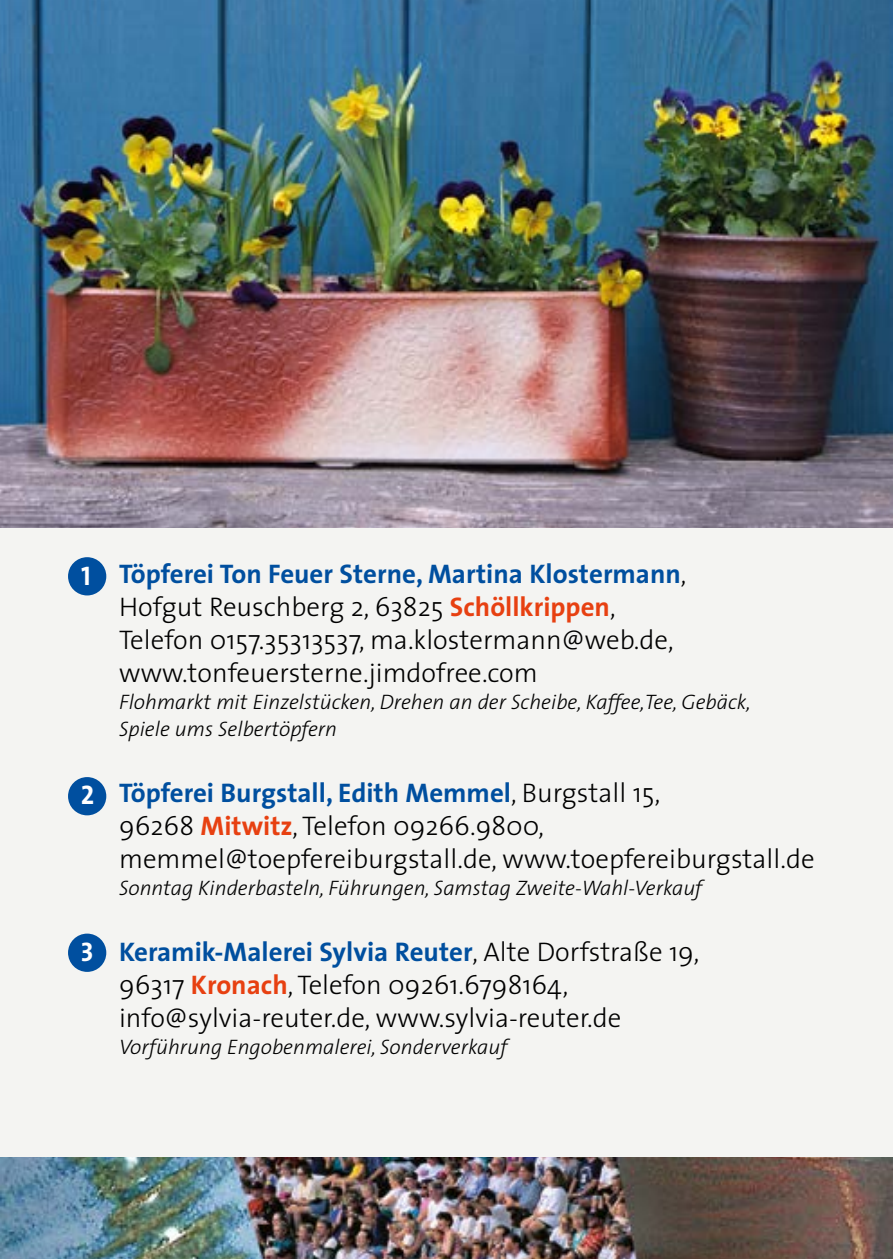
<style>
.page{position:relative;width:893px;height:1259px;background:#fff}
.page>*{position:absolute;margin:0;border:0;box-sizing:border-box;transform-origin:0 0}
.t1{font:300 27px "The Sans";color:#000}
.t2{font:700 27px "The Sans";color:#004f9f}
.t3{font:27px "The Sans Bold Caps";color:#fff}
.t4{font:italic 300 21px "The Sans";color:#000}
.s1{font-weight:300;color:#000}
.s2{font-weight:700;color:#e74011}
</style>
<div class="page">
<img style="left:0;top:1157px;width:893px;height:102px">
<div style="left:0;top:0;width:893px;height:1157px;background:#f4f4f2"></div>
<div style="left:68px;top:557px;width:38px;height:38px;background:#004f9f;border-radius:50%"></div>
<div style="left:68px;top:777px;width:38px;height:38px;background:#004f9f;border-radius:50%"></div>
<div style="left:68px;top:933px;width:38px;height:39px;background:#004f9f;border-radius:50%"></div>
<img style="left:0;top:0;width:893px;height:527px">
<p class="t3" style="left:81px;top:553px;width:11px">1</p>
<p class="t2" style="left:119px;top:551px;width:569px">Töpferei Ton Feuer Sterne, Martina Klostermann<span class="s1">,</span></p>
<p class="t1" style="left:119px;top:584px;width:498px">Hofgut Reuschberg 2, 63825 <span class="s2">Schöllkrippen</span>,</p>
<p class="t1" style="left:119px;top:617px;width:556px">Telefon 0157.35313537, ma.klostermann@web.de,</p>
<p class="t1" style="left:119px;top:650px;width:420px">www.tonfeuersterne.jimdofree.com</p>
<p class="t4" style="left:119px;top:684px;width:633px">Flohmarkt mit Einzelstücken, Drehen an der Scheibe, Kaffee,Tee, Gebäck,</p>
<p class="t4" style="left:119px;top:711px;width:220px">Spiele ums Selbertöpfern</p>
<p class="t3" style="left:81px;top:772px;width:15px">2</p>
<p class="t2" style="left:119px;top:770px;width:543px">Töpferei Burgstall, Edith Memmel<span class="s1">, Burgstall 15,</span></p>
<p class="t1" style="left:119px;top:803px;width:426px">96268 <span class="s2">Mitwitz</span>, Telefon 09266.9800,</p>
<p class="t1" style="left:119px;top:836px;width:697px">memmel@toepfereiburgstall.de, www.toepfereiburgstall.de</p>
<p class="t4" style="left:119px;top:870px;width:585px">Sonntag Kinderbasteln, Führungen, Samstag Zweite-Wahl-Verkauf</p>
<p class="t3" style="left:81px;top:929px;width:14px">3</p>
<p class="t2" style="left:119px;top:929px;width:582px">Keramik-Malerei Sylvia Reuter<span class="s1">, Alte Dorfstraße 19,</span></p>
<p class="t1" style="left:119px;top:962px;width:451px">96317 <span class="s2">Kronach</span>, Telefon 09261.6798164,</p>
<p class="t1" style="left:119px;top:995px;width:504px">info@sylvia-reuter.de, www.sylvia-reuter.de</p>
<p class="t4" style="left:119px;top:1029px;width:390px">Vorführung Engobenmalerei, Sonderverkauf</p>
</div>
